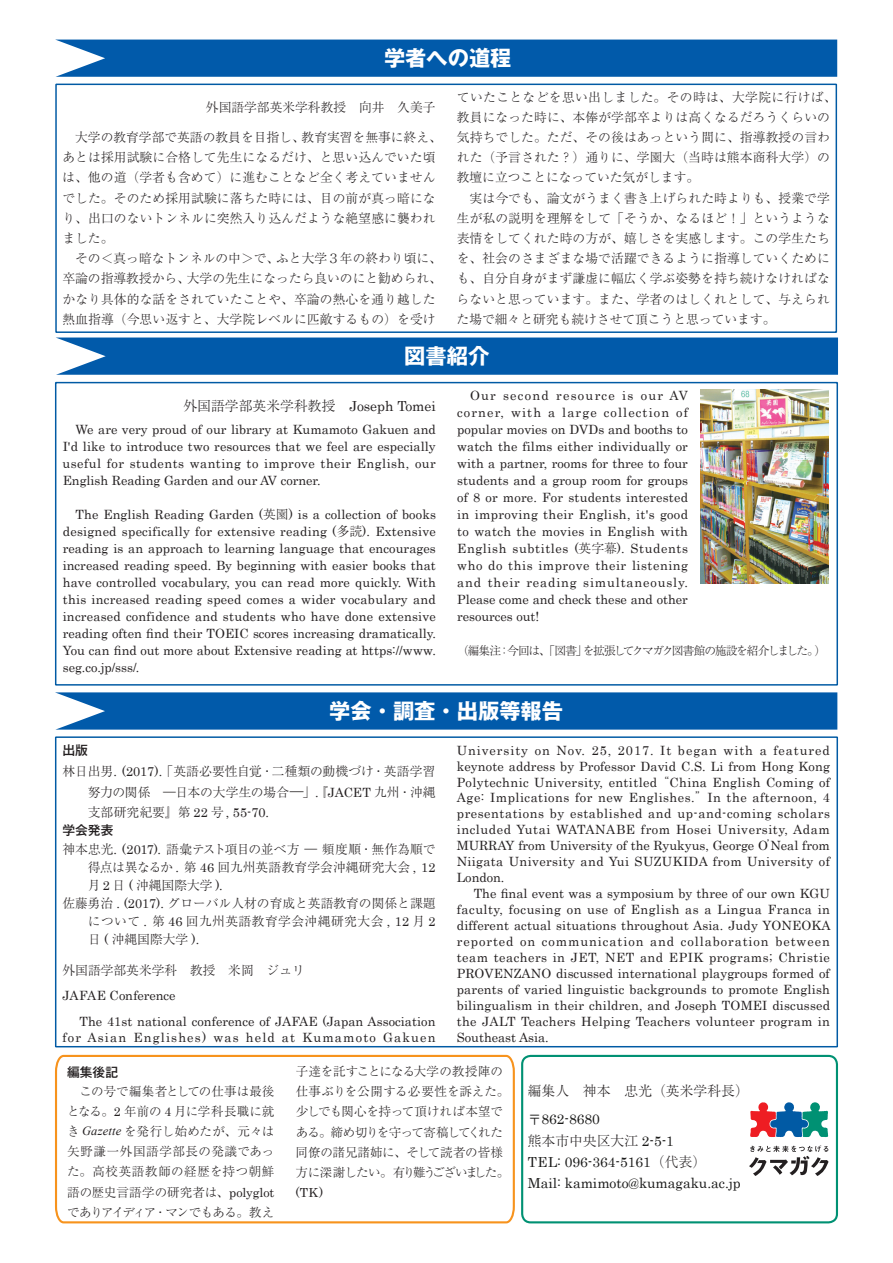
<style>
.page{position:relative;width:893px;height:1263px;background:#fff}
.page>*{position:absolute;margin:0;border:0;box-sizing:border-box;transform-origin:0 0}
.t1{font:700 21.3px "Gothic MB101 Pro";color:#fff}
.t2{font:13.8px/21.3px "Century";color:#1a1a19}
.t3{font:300 13.8px "Ryumin Pro";color:#231f20}
.t4{font:12.75px/17px "Century";letter-spacing:.005em;color:#231f20;text-align:justify}
.t5{font:300 12.75px/20.2px "Ryumin Pro";letter-spacing:.01em;color:#231f20}
.t6{font:12.75px "Century";letter-spacing:.095em;color:#231f20}
.t7{font:300 12.75px "Ryumin Pro";letter-spacing:.035em;color:#231f20}
.t8{font:500 12.75px "Gothic MB101 Pro";color:#231f20}
.t9{font:300 12.45px/20.2px "Ryumin Pro";letter-spacing:-.015em;color:#231f20;text-align:justify}
.t10{font:12.45px "Century";color:#231f20}
.t11{font:300 11.7px "Ryumin Pro";letter-spacing:-.115em;color:#231f20}
.s1{font-family:"Century";font-weight:400}
.s2{font-family:"Ryumin Pro";font-weight:300}
.s3{font-size:13.8px}
.s4{font-family:"Times New Roman";font-weight:400;font-style:italic}
.s5{font-family:"Century";font-weight:400;color:#1a1a19}
.s6{font-family:"Ryumin Pro";font-weight:300;color:#231f20}
</style>
<div class="page">
<div style="left:55px;top:84px;width:782px;height:249px;border:1px solid #015aa4"></div>
<div style="left:56px;top:40px;width:781px;height:37px;background:#015aaa"></div>
<svg style="left:55px;top:692px;width:782px;height:38px;background:#0e62ae"></svg>
<svg style="left:56px;top:337px;width:782px;height:38px;background:#0e62ae"></svg>
<div style="left:521px;top:1055px;width:317px;height:168px;border:2px solid #009173;border-radius:9px"></div>
<svg style="left:750px;top:1102px;width:78px;height:35px"></svg>
<svg style="left:749px;top:1145px;width:79px;height:31px"></svg>
<svg style="left:55px;top:1054px;width:460px;height:170px"></svg>
<img style="left:701px;top:389px;width:128px;height:194px">
<h1 class="t1" style="left:384px;top:40px;width:129px">学者への道程</h1>
<p class="t5" style="left:206px;top:96px;width:231px">外国語学部英米学科教授 向井 久美子</p>
<p class="t5" style="left:62px;top:126px;width:381px;text-indent:13px">大学の教育学部で英語の教員を目指し、教育実習を無事に終え、あとは採用試験に合格して先生になるだけ、と思い込んでいた頃は、他の道（学者も含めて）に進むことなど全く考えていませんでした。そのため採用試験に落ちた時には、目の前が真っ暗になり、出口のないトンネルに突然入り込んだような絶望感に襲われました。</p>
<p class="t5" style="left:62px;top:247px;width:381px;text-indent:13px">その＜真っ暗なトンネルの中＞で、ふと大学３年の終わり頃に、卒論の指導教授から、大学の先生になったら良いのにと勧められ、かなり具体的な話をされていたことや、卒論の熱心を通り越した熱血指導（今思い返すと、大学院レベルに匹敵するもの）を受け</p>
<p class="t5" style="left:457px;top:86px;width:381px">ていたことなどを思い出しました。その時は、大学院に行けば、教員になった時に、本俸が学部卒よりは高くなるだろうくらいの気持ちでした。ただ、その後はあっという間に、指導教授の言われた（予言された？）通りに、学園大（当時は熊本商科大学）の教壇に立つことになっていた気がします。</p>
<p class="t5" style="left:457px;top:187px;width:375px;text-align:justify;text-indent:13px">実は今でも、論文がうまく書き上げられた時よりも、授業で学生が私の説明を理解をして「そうか、なるほど！」というような表情をしてくれた時の方が、嬉しさを実感します。この学生たちを、社会のさまざまな場で活躍できるように指導していくためにも、自分自身がまず謙虚に幅広く学ぶ姿勢を持ち続けなければならないと思っています。また、学者のはしくれとして、与えられた場で細々と研究も続けさせて頂こうと思っています。</p>
<h1 class="t1" style="left:404px;top:338px;width:87px">図書紹介</h1>
<p class="t3" style="left:183px;top:395px;width:254px">外国語学部英米学科教授 <span class="s1">Joseph Tomei</span></p>
<p class="t4" style="left:63px;top:420px;width:375px;text-indent:13px">We are very proud of our library at Kumamoto Gakuen and I'd like to introduce two resources that we feel are especially useful for students wanting to improve their English, our English Reading Garden and our AV corner.</p>
<p class="t4" style="left:63px;top:505px;width:375px;text-indent:13px">The English Reading Garden (<span class="s2">英園</span>) is a collection of books designed specifically for extensive reading (<span class="s2">多読</span>). Extensive reading is an approach to learning language that encourages increased reading speed. By beginning with easier books that have controlled vocabulary, you can read more quickly. With this increased reading speed comes a wider vocabulary and increased confidence and students who have done extensive reading often find their TOEIC scores increasing dramatically.<br>You can find out more about Extensive reading at https://www. seg.co.jp/sss/.</p>
<p class="t4" style="left:457px;top:386px;width:232px;text-indent:13px">Our second resource is our AV corner, with a large collection of popular movies on DVDs and booths to watch the films either individually or with a partner, rooms for three to four students and a group room for groups of 8 or more. For students interested in improving their English, it's good to watch the movies in English with English subtitles (<span class="s2">英字幕</span>). Students who do this improve their listening and their reading simultaneously.<br>Please come and check these and other resources out!</p>
<p class="t11" style="left:457px;top:641px;width:370px">（編集注：今回は、「図書」を拡張してクマガク図書館の施設を紹介しました。）</p>
<h1 class="t1" style="left:329px;top:693px;width:235px">学会・調査・出版等報告</h1>
<p class="t8" style="left:62px;top:739px;width:27px">出版</p>
<p class="t5" style="left:88px;top:760px;width:349px;line-height:20.7px;text-align:justify;text-indent:-26px">林日出男<span class="s1">. (2017).</span>「英語必要性自覚・二種類の動機づけ・英語学習努力の関係 ―日本の大学生の場合<span class="s3">―</span>」『<span class="s1">. JACET</span> 九州・沖縄支部研究紀要』第 <span class="s1">22</span> 号<span class="s1">, 55-70.</span></p>
<p class="t8" style="left:62px;top:820px;width:53px">学会発表</p>
<p class="t5" style="left:62px;top:837px;width:375px">神本忠光<span class="s1">. (2017).</span> 語彙テスト項目の並べ方 ― 頻度順・無作為順で</p>
<p class="t5" style="left:88px;top:856px;width:349px">得点は異なるか <span class="s1">.</span> 第 <span class="s1">46</span> 回九州英語教育学会沖縄研究大会 <span class="s1">, 12</span></p>
<p class="t5" style="left:88px;top:874px;width:136px">月 <span class="s1">2</span> 日 <span class="s1">(</span> 沖縄国際大学 <span class="s1">).</span></p>
<p class="t5" style="left:62px;top:892px;width:375px">佐藤勇治 <span class="s1">. (2017).</span> グローバル人材の育成と英語教育の関係と課題</p>
<p class="t7" style="left:88px;top:911px;width:349px">について <span class="s1">.</span> 第 <span class="s1">46</span> 回九州英語教育学会沖縄研究大会 <span class="s1">, 12</span> 月 <span class="s1">2</span></p>
<p class="t5" style="left:88px;top:928px;width:113px">日 <span class="s1">(</span> 沖縄国際大学 <span class="s1">).</span></p>
<p class="t5" style="left:62px;top:959px;width:244px">外国語学部英米学科 教授 米岡 ジュリ</p>
<p class="t4" style="left:79px;top:982px;width:357px;line-height:25.5px;text-indent:-17px">JAFAE Conference<br>The 41st national conference of JAFAE (Japan Association</p>
<p class="t6" style="left:62px;top:1026px;width:375px">for Asian Englishes) was held at Kumamoto Gakuen</p>
<p class="t4" style="left:457px;top:741px;width:375px;line-height:15.9px">University on Nov. 25, 2017. It began with a featured keynote address by Professor David C.S. Li from Hong Kong Polytechnic University, entitled<span class="s2">“</span>China English Coming of Age: Implications for new Englishes.<span class="s2">”</span>In the afternoon, 4 presentations by established and up-and-coming scholars included Yutai WATANABE from Hosei University, Adam MURRAY from University of the Ryukyus, George O<span class="s2">’</span>Neal from Niigata University and Yui SUZUKIDA from University of London.</p>
<p class="t4" style="left:457px;top:884px;width:376px;line-height:15.9px;text-indent:17px">The final event was a symposium by three of our own KGU faculty, focusing on use of English as a Lingua Franca in different actual situations throughout Asia. Judy YONEOKA reported on communication and collaboration between team teachers in JET, NET and EPIK programs; Christie PROVENZANO discussed international playgroups formed of parents of varied linguistic backgrounds to promote English bilingualism in their children, and Joseph TOMEI discussed the JALT Teachers Helping Teachers volunteer program in Southeast Asia.</p>
<p class="t8" style="left:67px;top:1061px;width:53px">編集後記</p>
<p class="t9" style="left:67px;top:1080px;width:209px;text-indent:13px">この号で編集者としての仕事は最後となる。<span class="s1">2</span> 年前の <span class="s1">4</span> 月に学科長職に就き <span class="s4">Gazette</span> を発行し始めたが、元々は矢野謙一外国語学部長の発議であった。高校英語教師の経歴を持つ朝鮮語の歴史言語学の研究者は、<span class="s1">polyglot</span>でありアイディア・マンでもある。教え</p>
<p class="t9" style="left:296px;top:1060px;width:215px;text-align:left">子達を託すことになる大学の教授陣の仕事ぶりを公開する必要性を訴えた。少しでも関心を持って頂ければ本望である。締め切りを守って寄稿してくれた同僚の諸兄諸姉に、そして読者の皆様方に深謝したい。有り難うございました。</p>
<p class="t10" style="left:296px;top:1182px;width:29px">(TK)</p>
<p class="t3" style="left:528px;top:1080px;width:223px">編集人　神本　忠光（英米学科長）</p>
<p class="t2" style="left:528px;top:1108px;width:74px"><span class="s2">〒</span>862-8680</p>
<p class="t3" style="left:528px;top:1130px;width:148px">熊本市中央区大江 <span class="s5">2-5-1</span></p>
<p class="t2" style="left:528px;top:1150px;width:215px">TEL: 096-364-5161<span class="s6">（代表）<br></span>Mail: kamimoto@kumagaku.ac.jp</p>
</div>
